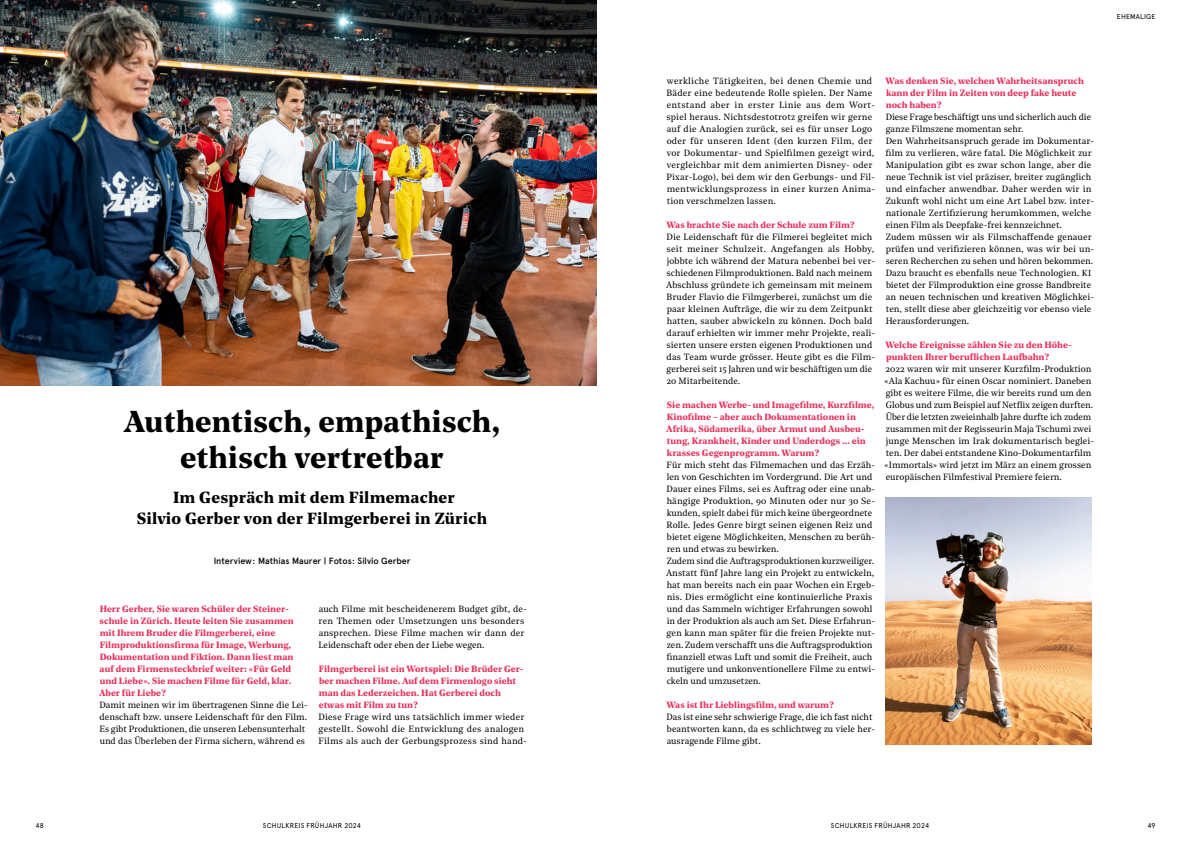
<style>
.page{position:relative;width:1191px;height:842px;background:#fff}
.page>*{position:absolute;margin:0;border:0;box-sizing:border-box;transform-origin:0 0}
.t1{font:700 30px/36px "Noe Text";color:#000;text-align:center}
.t2{font:700 16px/21px "Noe Text";letter-spacing:.01em;color:#000;text-align:center}
.t3{font:9px/12px "Noe Text";letter-spacing:.005em;color:#000}
.t4{font:700 9px/12px "Noe Text";color:#e8345e}
.t5{font:500 9px "Apercu Pro";letter-spacing:-.005em;color:#000}
.t6{font:7px "Apercu Pro";letter-spacing:.03em;color:#000}
.s1{font-size:8.7px}
</style>
<div class="page">
<img style="left:0;top:0;width:596px;height:386px">
<img style="left:885px;top:498px;width:206px;height:246px">
<h1 class="t1" style="left:124px;top:402px;width:378px">Authentisch, empathisch, ethisch vertretbar</h1>
<h2 class="t2" style="left:137px;top:486px;width:352px">Im Gespräch mit dem Filmemacher<br>Silvio Gerber von der Filmgerberei in Zürich</h2>
<p class="t5" style="left:214px;top:554px;width:198px">Interview: Mathias Maurer | Fotos: Silvio Gerber</p>
<p class="t4" style="left:99px;top:602px;width:196px">Herr Gerber, Sie waren Schüler der Steiner&shy;schule in Zürich. Heute leiten Sie zusammen mit Ihrem Bruder die Filmgerberei, eine Filmproduktionsfirma für Image, Werbung, Dokumentation und Fiktion. Dann liest man auf dem Firmensteckbrief weiter: «Für Geld und Liebe». Sie machen Filme für Geld, klar.<br>Aber für Liebe?</p>
<p class="t3" style="left:99px;top:698px;width:210px">Damit meinen wir im übertragenen Sinne die Lei&shy;denschaft bzw. unsere Leidenschaft für den Film.<br>Es gibt Produktionen, die unseren Lebensunterhalt und das Überleben der Firma sichern, während es</p>
<p class="t3" style="left:318px;top:602px;width:210px">auch Filme mit bescheidenerem Budget gibt, de&shy;ren Themen oder Umsetzungen uns besonders ansprechen. Diese Filme machen wir dann der Leidenschaft oder eben der Liebe wegen.</p>
<p class="t4" style="left:319px;top:662px;width:206px">Filmgerberei ist ein Wortspiel: Die Brüder Ger&shy;ber machen Filme. Auf dem Firmenlogo sieht man das Lederzeichen. Hat Gerberei doch etwas mit Film zu tun?</p>
<p class="t3" style="left:318px;top:710px;width:210px">Diese Frage wird uns tatsächlich immer wieder gestellt. Sowohl die Entwicklung des analogen<br>Films als auch der Gerbungsprozess sind hand-</p>
<p class="t3" style="left:666px;top:74px;width:210px">werkliche Tätigkeiten, bei denen Chemie und Bäder eine bedeutende Rolle spielen. Der Name entstand aber in erster Linie aus dem Wort&shy;spiel heraus. Nichtsdestotrotz greifen wir gerne auf die Analogien zurück, sei es für unser Logo oder für unseren Ident (den kurzen Film, der vor Dokumentar- und Spielfilmen gezeigt wird, vergleichbar mit dem animierten Disney- oder Pixar-Logo), bei dem wir den Gerbungs- und Fil&shy;mentwicklungsprozess in einer kurzen Anima&shy;tion verschmelzen lassen.</p>
<p class="t4" style="left:666px;top:218px;width:190px">Was brachte Sie nach der Schule zum Film?</p>
<p class="t3" style="left:666px;top:230px;width:210px">Die Leidenschaft für die Filmerei begleitet mich seit meiner Schulzeit. Angefangen als Hobby, jobbte ich während der Matura nebenbei bei ver&shy;schiedenen Filmproduktionen. Bald nach meinem Abschluss gründete ich gemeinsam mit meinem Bruder Flavio die Filmgerberei, zunächst um die paar kleinen Aufträge, die wir zu dem Zeitpunkt hatten, sauber abwickeln zu können. Doch bald darauf erhielten wir immer mehr Projekte, reali&shy;sierten unsere ersten eigenen Produktionen und das Team wurde grösser. Heute gibt es die Film&shy;gerberei seit 15 Jahren und wir beschäftigen um die 20 Mitarbeitende.</p>
<p class="t4" style="left:666px;top:398px;width:210px">Sie machen Werbe- und Imagefilme, Kurzfilme, Kinofilme – aber auch Dokumentationen in Afrika, Südamerika, über Armut und Ausbeu&shy;tung, Krankheit, Kinder und Underdogs … ein krasses Gegenprogramm. Warum?</p>
<p class="t3" style="left:666px;top:458px;width:210px">Für mich steht das Filmemachen und das Erzäh&shy;len von Geschichten im Vordergrund. Die Art und Dauer eines Films, sei es Auftrag oder eine unab&shy;hängige Produktion, 90 Minuten oder nur 30 Se&shy;kunden, spielt dabei für mich keine übergeordnete Rolle. Jedes Genre birgt seinen eigenen Reiz und bietet eigene Möglichkeiten, Menschen zu berüh&shy;ren und etwas zu bewirken.<br>Zudem sind die Auftragsproduktionen kurzweiliger.<br>Anstatt fünf Jahre lang ein Projekt zu entwickeln, hat man bereits nach ein paar Wochen ein Ergeb&shy;nis. Dies ermöglicht eine kontinuierliche Praxis und das Sammeln wichtiger Erfahrungen sowohl in der Produktion als auch am Set. Diese Erfahrun&shy;gen kann man später für die freien Projekte nut&shy;zen. Zudem verschafft uns die Auftragsproduktion finanziell etwas Luft und somit die Freiheit, auch mutigere und unkonventionellere Filme zu entwi&shy;ckeln und umzusetzen.</p>
<p class="t4" style="left:666px;top:698px;width:169px">Was ist Ihr Lieblingsfilm, und warum?</p>
<p class="t3" style="left:666px;top:710px;width:210px">Das ist eine sehr schwierige Frage, die ich fast nicht beantworten kann, da es schlichtweg zu viele her&shy;ausragende Filme gibt.</p>
<p class="t4" style="left:885px;top:74px;width:200px">Was denken Sie, welchen Wahrheitsanspruch kann der Film in Zeiten von deep fake heute noch haben?</p>
<p class="t3" style="left:885px;top:110px;width:210px">Diese Frage beschäftigt uns und sicherlich auch die ganze Filmszene momentan sehr.<br>Den Wahrheitsanspruch gerade im Dokumentar&shy;film zu verlieren, wäre fatal. Die Möglichkeit zur Manipulation gibt es zwar schon lange, aber die neue Technik ist viel präziser, breiter zugänglich und einfacher anwendbar. Daher werden wir in Zukunft wohl nicht um eine Art Label bzw. inter&shy;nationale Zertifizierung herumkommen, welche einen Film als Deepfake-frei kennzeichnet.<br>Zudem müssen wir als Filmschaffende genauer prüfen und verifizieren können, was wir bei un&shy;seren Recherchen zu sehen und hören bekommen.<br>Dazu braucht es ebenfalls neue Technologien. <span class="s1">KI </span>bietet der Filmproduktion eine grosse Bandbreite an neuen technischen und kreativen Möglichkei&shy;ten, stellt diese aber gleichzeitig vor ebenso viele Herausforderungen.</p>
<p class="t4" style="left:885px;top:338px;width:188px">Welche Ereignisse zählen Sie zu den Höhe&shy;punkten Ihrer beruflichen Laufbahn?</p>
<p class="t3" style="left:884px;top:362px;width:211px">2022 waren wir mit unserer Kurzfilm-Produktion «Ala Kachuu» für einen Oscar nominiert. Daneben gibt es weitere Filme, die wir bereits rund um den Globus und zum Beispiel auf Netflix zeigen durften.<br>Über die letzten zweieinhalb Jahre durfte ich zudem zusammen mit der Regisseurin Maja Tschumi zwei junge Menschen im Irak dokumentarisch beglei&shy;ten. Der dabei entstandene Kino-Dokumentarfilm «Immortals» wird jetzt im März an einem grossen europäischen Filmfestival Premiere feiern.</p>
<p class="t6" style="left:1117px;top:11px;width:40px">EHEMALIGE</p>
<p class="t6" style="left:35px;top:820px;width:10px">48</p>
<p class="t6" style="left:263px;top:820px;width:100px">SCHULKREIS FRÜHJAHR 2024</p>
<p class="t6" style="left:831px;top:820px;width:100px">SCHULKREIS FRÜHJAHR 2024</p>
<p class="t6" style="left:1147px;top:820px;width:10px">49</p>
</div>
